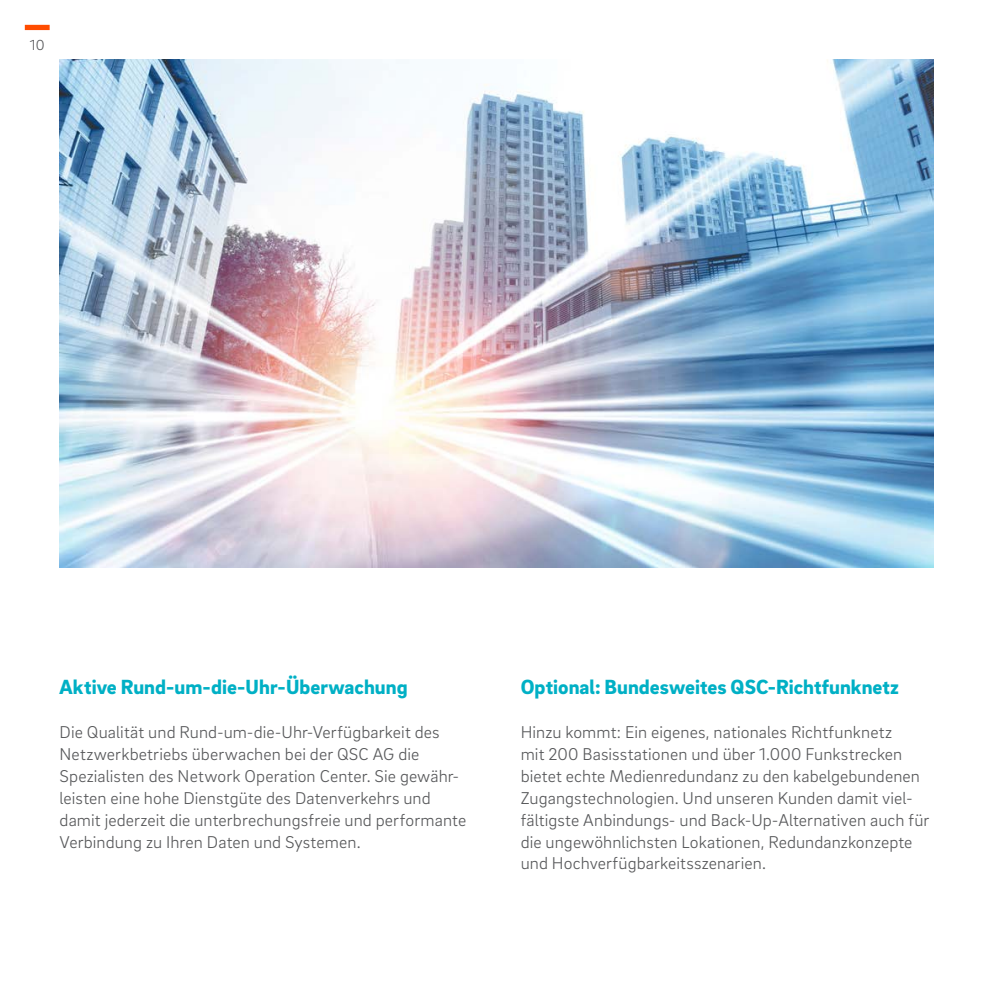
<style>
.page{position:relative;width:993px;height:993px;background:#fff}
.page>*{position:absolute;margin:0;border:0;box-sizing:border-box;transform-origin:0 0}
.Innen_Fließtext{font:900 21px "Brix Sans";color:#00b0c5}
.Innen_Fließtext-2{font:300 17.5px/21.9px "Brix Sans";letter-spacing:.005em;color:#57585a}
.t1{font:300 14.88px "Brix Sans";color:#57585a}
</style>
<div class="page">
<div style="left:25px;top:25px;width:25px;height:5px;background:#ff4c00"></div>
<img style="left:60px;top:60px;width:873px;height:507px">
<p class="t1" style="left:30px;top:36px;width:16px">10</p>
<p class="Innen_Fließtext" style="left:60px;top:673px;width:349px">Aktive Rund-um-die-Uhr-Überwachung</p>
<p class="Innen_Fließtext-2" style="left:60px;top:720px;width:408px">Die Qualität und Rund-um-die-Uhr-Verfügbarkeit des Netzwerkbetriebs überwachen bei der QSC AG die Spezialisten des Network Operation Center. Sie gewähr&shy;leisten eine hohe Dienstgüte des Datenverkehrs und damit jederzeit die unterbrechungsfreie und performante Verbindung zu Ihren Daten und Systemen.</p>
<p class="Innen_Fließtext" style="left:520px;top:673px;width:380px">Optional: Bundesweites QSC-Richtfunknetz</p>
<p class="Innen_Fließtext-2" style="left:520px;top:720px;width:410px">Hinzu kommt: Ein eigenes, nationales Richtfunknetz<br>mit 200 Basisstationen und über 1.000 Funkstrecken bietet echte Medienredundanz zu den kabelgebundenen Zugangstechnologien. Und unseren Kunden damit viel&shy;fältigste Anbindungs- und Back-Up-Alternativen auch für die ungewöhnlichsten Lokationen, Redundanzkonzepte und Hochverfügbarkeitsszenarien.</p>
</div>
